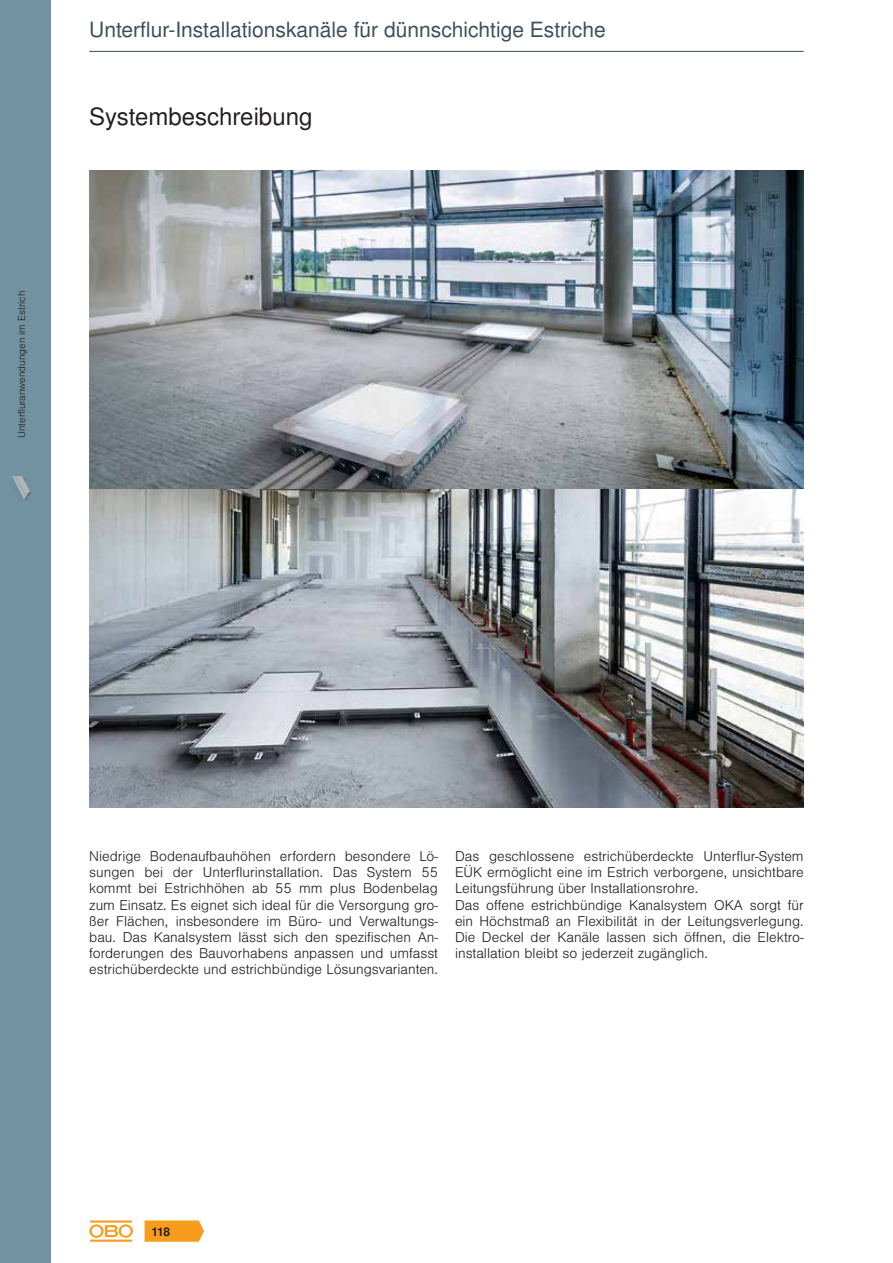
<style>
.page{position:relative;width:893px;height:1263px;background:#fff}
.page>*{position:absolute;margin:0;border:0;box-sizing:border-box;transform-origin:0 0}
.t1{font:24px "Nimbus San LOT";color:#231f20}
.t2{font:21px "Nimbus San LOT";color:#3b505b}
.t3{font:300 13.5px/16.2px "Nimbus San LOT";color:#231f20;text-align:justify}
.t4{font:700 12px "Nimbus San LOT";color:#231f20}
.t5{font:300 9.75px "Nimbus San LOT";color:#231f20}
</style>
<div class="page">
<hr style="left:89px;top:51px;width:715px;height:1px;background:#3b505b">
<img style="left:89px;top:170px;width:715px;height:638px">
<svg style="left:145px;top:1220px;width:59px;height:22px"></svg>
<hr style="left:90px;top:1239px;width:42px;height:3px;background:#f89c1c">
<svg style="left:89px;top:1224px;width:44px;height:14px"></svg>
<hr style="left:90px;top:1220px;width:42px;height:2px;background:#f89c1c">
<div style="left:0;top:0;width:51px;height:1263px;background:#7292a1"></div>
<img style="left:12px;top:476px;width:19px;height:25px">
<h2 class="t2" style="left:89px;top:17px;width:518px">Unterflur-Installationskanäle für dünnschichtige Estriche</h2>
<h1 class="t1" style="left:89px;top:102px;width:225px">Systembeschreibung</h1>
<p class="t5" style="left:16px;top:438px;width:149px;rotate:-90deg">Unterfluranwendungen im Estrich</p>
<p class="t3" style="left:89px;top:848px;width:350px">Niedrige Bodenaufbauhöhen erfordern besondere Lö&shy;sungen bei der Unterflurinstallation. Das System 55 kommt bei Estrichhöhen ab 55 mm plus Bodenbelag zum Einsatz. Es eignet sich ideal für die Versorgung gro&shy;ßer Flächen, insbesondere im Büro- und Verwaltungs&shy;bau. Das Kanalsystem lässt sich den spezifischen An&shy;forderungen des Bauvorhabens anpassen und umfasst estrichüberdeckte und estrichbündige Lösungsvarianten.</p>
<p class="t3" style="left:455px;top:848px;width:350px;text-align:left">Das geschlossene estrichüberdeckte Unterflur-System EÜK ermöglicht eine im Estrich verborgene, unsichtbare Leitungsführung über Installationsrohre.<br>Das offene estrichbündige Kanalsystem OKA sorgt für ein Höchstmaß an Flexibilität in der Leitungsverlegung.<br>Die Deckel der Kanäle lassen sich öffnen, die Elektro&shy;installation bleibt so jederzeit zugänglich.</p>
<p class="t4" style="left:152px;top:1225px;width:20px">118</p>
</div>
